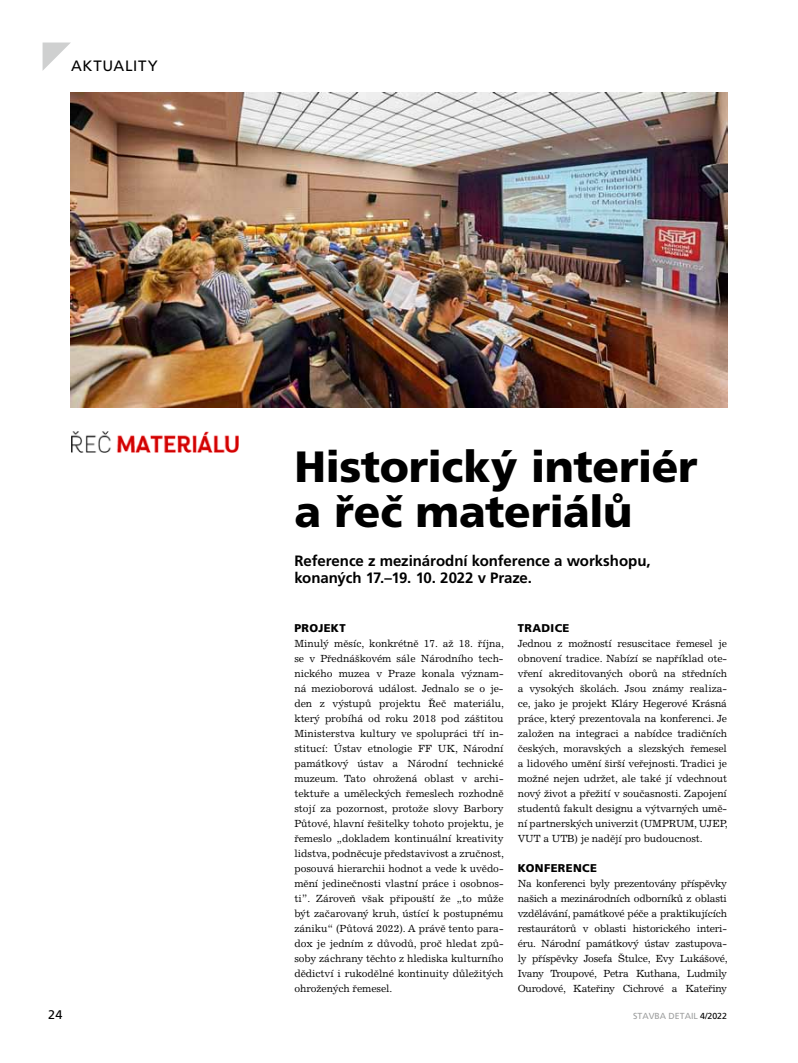
<style>
.page{position:relative;width:798px;height:1063px;background:#fff}
.page>*{position:absolute;margin:0;border:0;box-sizing:border-box;transform-origin:0 0}
.t1{font:43.75px/45px "Frutiger CE Black";letter-spacing:-.01em;color:#000}
.t2{font:700 15px/17.5px "Frutiger CE";letter-spacing:-.005em;color:#000}
.t3{font:15px "Frutiger CE";letter-spacing:.045em;color:#000}
.t4{font:12.5px "Frutiger CE";color:#000}
.t5{font:11.25px "Frutiger CE Black";letter-spacing:.03em;color:#000}
.t6{font:10.38px/15px "Excelsior CE";letter-spacing:-.01em;color:#000;text-align:justify}
.t7{font:8.75px "Frutiger CE";color:#9d9e9e}
.s1{color:#000}
</style>
<div class="page">
<svg style="left:43px;top:43px;width:27px;height:27px"></svg>
<img style="left:71px;top:92px;width:655px;height:315px">
<img style="left:71px;top:432px;width:167px;height:20px">
<h2 class="t3" style="left:71px;top:57px;width:88px">AKTUALITY</h2>
<h1 class="t1" style="left:294px;top:444px;width:404px">HISTORICKÝ INTERIÉR<br>A ŘEČ MATERIÁLŮ</h1>
<h2 class="t2" style="left:294px;top:552px;width:358px">Reference z mezinárodní konference a workshopu, konaných 17.–19. 10. 2022 v Praze.</h2>
<p class="t5" style="left:294px;top:622px;width:53px">PROJEKT</p>
<p class="t6" style="left:294px;top:636px;width:211px">Minulý měsíc, konkrétně 17. až 18. října, se v Přednáškovém sále Národního tech&shy;nického muzea v Praze konala význam&shy;ná mezioborová událost. Jednalo se o je&shy;den z výstupů projektu Řeč materiálu, který probíhá od roku 2018 pod záštitou Ministerstva kultury ve spolupráci tří in&shy;stitucí: Ústav etnologie FF UK, Národní památkový ústav a Národní technické muzeum. Tato ohrožená oblast v archi&shy;tektuře a uměleckých řemeslech rozhodně stojí za pozornost, protože slovy Barbory Půtové, hlavní řešitelky tohoto projektu, je řemeslo „dokladem kontinuální kreativity lidstva, podněcuje představivost a zručnost, posouvá hierarchii hodnot a vede k uvědo&shy;mění jedinečnosti vlastní práce i osobnos&shy;ti”. Zároveň však připouští že „to může být začarovaný kruh, ústící k postupnému zániku“ (Půtová 2022). A právě tento para&shy;dox je jedním z důvodů, proč hledat způ&shy;soby záchrany těchto z hlediska kulturního dědictví i rukodělné kontinuity důležitých ohrožených řemesel.</p>
<p class="t5" style="left:517px;top:622px;width:53px">TRADICE</p>
<p class="t6" style="left:517px;top:636px;width:211px">Jednou z možností resuscitace řemesel je obnovení tradice. Nabízí se například ote&shy;vření akreditovaných oborů na středních a vysokých školách. Jsou známy realiza&shy;ce, jako je projekt Kláry Hegerové Krásná práce, který prezentovala na konferenci. Je založen na integraci a nabídce tradičních českých, moravských a slezských řemesel a lidového umění širší veřejnosti. Tradici je možné nejen udržet, ale také jí vdechnout nový život a přežití v současnosti. Zapojení studentů fakult designu a výtvarných umě&shy;ní partnerských univerzit (UMPRUM, UJEP, VUT a UTB) je nadějí pro budoucnost.</p>
<p class="t5" style="left:517px;top:862px;width:80px">KONFERENCE</p>
<p class="t6" style="left:517px;top:876px;width:211px">Na konferenci byly prezentovány příspěvky našich a mezinárodních odborníků z oblasti vzdělávání, památkové péče a praktikujících restaurátorů v oblasti historického interi&shy;éru. Národní památkový ústav zastupova&shy;ly příspěvky Josefa Štulce, Evy Lukášové, Ivany Troupové, Petra Kuthana, Ludmily Ourodové, Kateřiny Cichrové a Kateřiny</p>
<p class="t4" style="left:48px;top:1008px;width:16px">24</p>
<p class="t7" style="left:633px;top:1011px;width:95px">STAVBA DETAIL <span class="s1">4/2022</span></p>
</div>
